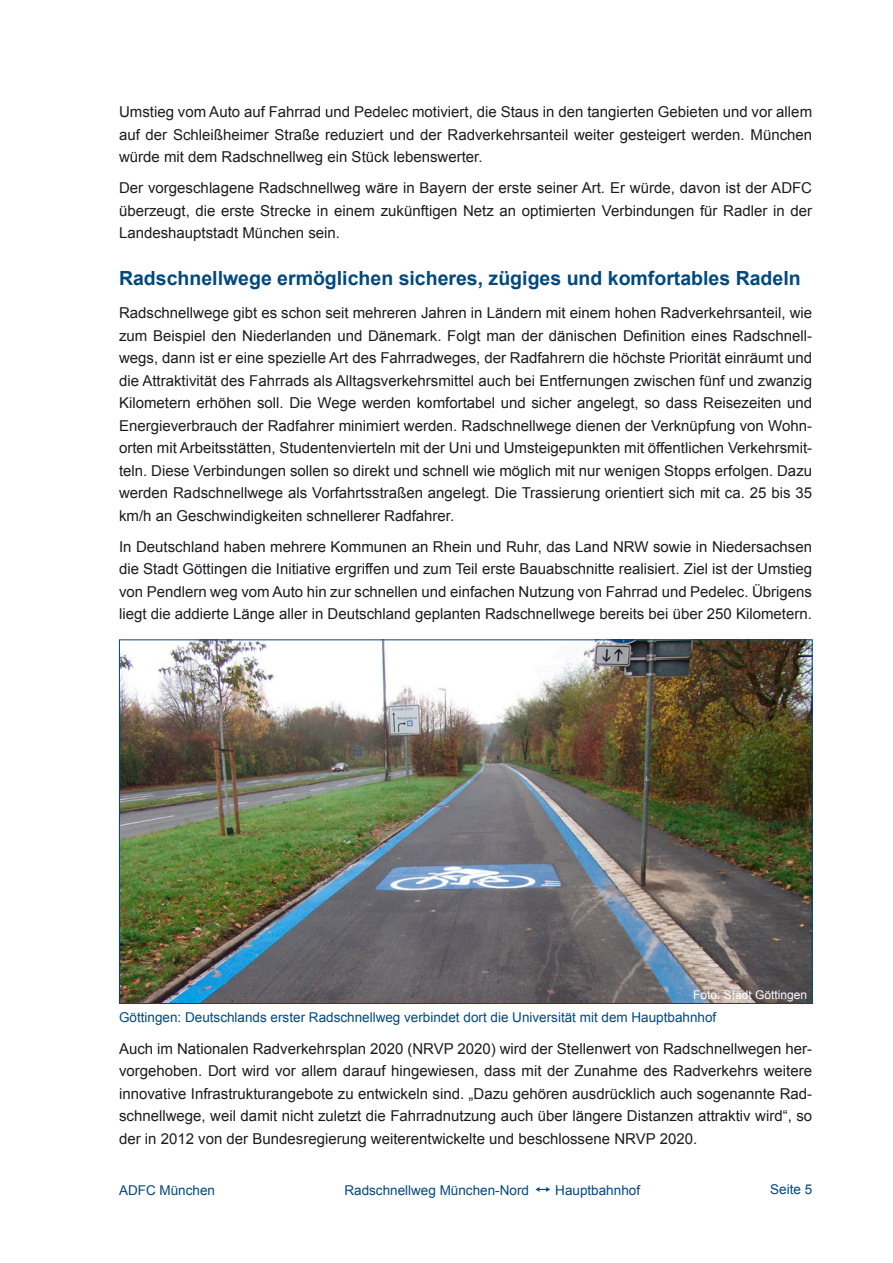
<style>
.page{position:relative;width:893px;height:1263px;background:#fff}
.page>*{position:absolute;margin:0;border:0;box-sizing:border-box;transform-origin:0 0}
.Überschrift{font:700 19.5px "Arial";color:#00497e}
.Fließtext{font:15px/22.5px "Arial";color:#1b1c20;text-align:justify}
.Randangaben_links{font:13.5px "Arial";color:#00497e}
.Randangaben_links-2{font:12px "Arial";color:#fff}
</style>
<div class="page">
<svg style="left:535px;top:1187px;width:15px;height:5px"></svg>
<img style="left:121px;top:641px;width:690px;height:361px">
<p class="Fließtext" style="left:119px;top:101px;width:695px">Umstieg vom Auto auf Fahrrad und Pedelec motiviert, die Staus in den tangierten Gebieten und vor allem auf der Schleißheimer Straße reduziert und der Radverkehrsanteil weiter gesteigert werden. München würde mit dem Radschnellweg ein Stück lebenswerter.</p>
<p class="Fließtext" style="left:119px;top:177px;width:695px">Der vorgeschlagene Radschnellweg wäre in Bayern der erste seiner Art. Er würde, davon ist der ADFC überzeugt, die erste Strecke in einem zukünftigen Netz an optimierten Verbindungen für Radler in der Landeshauptstadt München sein.</p>
<p class="Überschrift" style="left:119px;top:265px;width:683px">Radschnellwege ermöglichen sicheres, zügiges und komfortables Radeln</p>
<p class="Fließtext" style="left:119px;top:302px;width:695px">Radschnellwege gibt es schon seit mehreren Jahren in Ländern mit einem hohen Radverkehrsanteil, wie zum Beispiel den Niederlanden und Dänemark. Folgt man der dänischen Definition eines Radschnell&shy;wegs, dann ist er eine spezielle Art des Fahrradweges, der Radfahrern die höchste Priorität einräumt und die Attraktivität des Fahrrads als Alltagsverkehrsmittel auch bei Entfernungen zwischen fünf und zwanzig Kilometern erhöhen soll. Die Wege werden komfortabel und sicher angelegt, so dass Reisezeiten und Energieverbrauch der Radfahrer minimiert werden. Radschnellwege dienen der Verknüpfung von Wohn&shy;orten mit Arbeitsstätten, Studentenvierteln mit der Uni und Umsteigepunkten mit öffentlichen Verkehrsmit&shy;teln. Diese Verbindungen sollen so direkt und schnell wie möglich mit nur wenigen Stopps erfolgen. Dazu werden Radschnellwege als Vorfahrtsstraßen angelegt. Die Trassierung orientiert sich mit ca. 25 bis 35 km/h an Geschwindigkeiten schnellerer Radfahrer.</p>
<p class="Fließtext" style="left:119px;top:535px;width:695px">In Deutschland haben mehrere Kommunen an Rhein und Ruhr, das Land NRW sowie in Niedersachsen die Stadt Göttingen die Initiative ergriffen und zum Teil erste Bauabschnitte realisiert. Ziel ist der Umstieg von Pendlern weg vom Auto hin zur schnellen und einfachen Nutzung von Fahrrad und Pedelec. Übrigens liegt die addierte Länge aller in Deutschland geplanten Radschnellwege bereits bei über 250 Kilometern.</p>
<p class="Randangaben_links-2" style="left:693px;top:986px;width:116px">Foto: Stadt Göttingen</p>
<p class="Randangaben_links" style="left:119px;top:1008px;width:599px">Göttingen: Deutschlands erster Radschnellweg verbindet dort die Universität mit dem Hauptbahnhof</p>
<p class="Fließtext" style="left:119px;top:1037px;width:695px">Auch im Nationalen Radverkehrsplan 2020 (NRVP 2020) wird der Stellenwert von Radschnellwegen her&shy;vorgehoben. Dort wird vor allem darauf hingewiesen, dass mit der Zunahme des Radverkehrs weitere innovative Infrastrukturangebote zu entwickeln sind. „Dazu gehören ausdrücklich auch sogenannte Rad&shy;schnellwege, weil damit nicht zuletzt die Fahrradnutzung auch über längere Distanzen attraktiv wird“, so der in 2012 von der Bundesregierung weiterentwickelte und beschlossene NRVP 2020.</p>
<p class="Randangaben_links" style="left:119px;top:1181px;width:98px">ADFC München</p>
<p class="Randangaben_links" style="left:344px;top:1181px;width:186px">Radschnellweg München-Nord</p>
<p class="Randangaben_links" style="left:555px;top:1181px;width:86px">Hauptbahnhof</p>
<p class="Randangaben_links" style="left:770px;top:1180px;width:32px">Seite</p>
</div>
